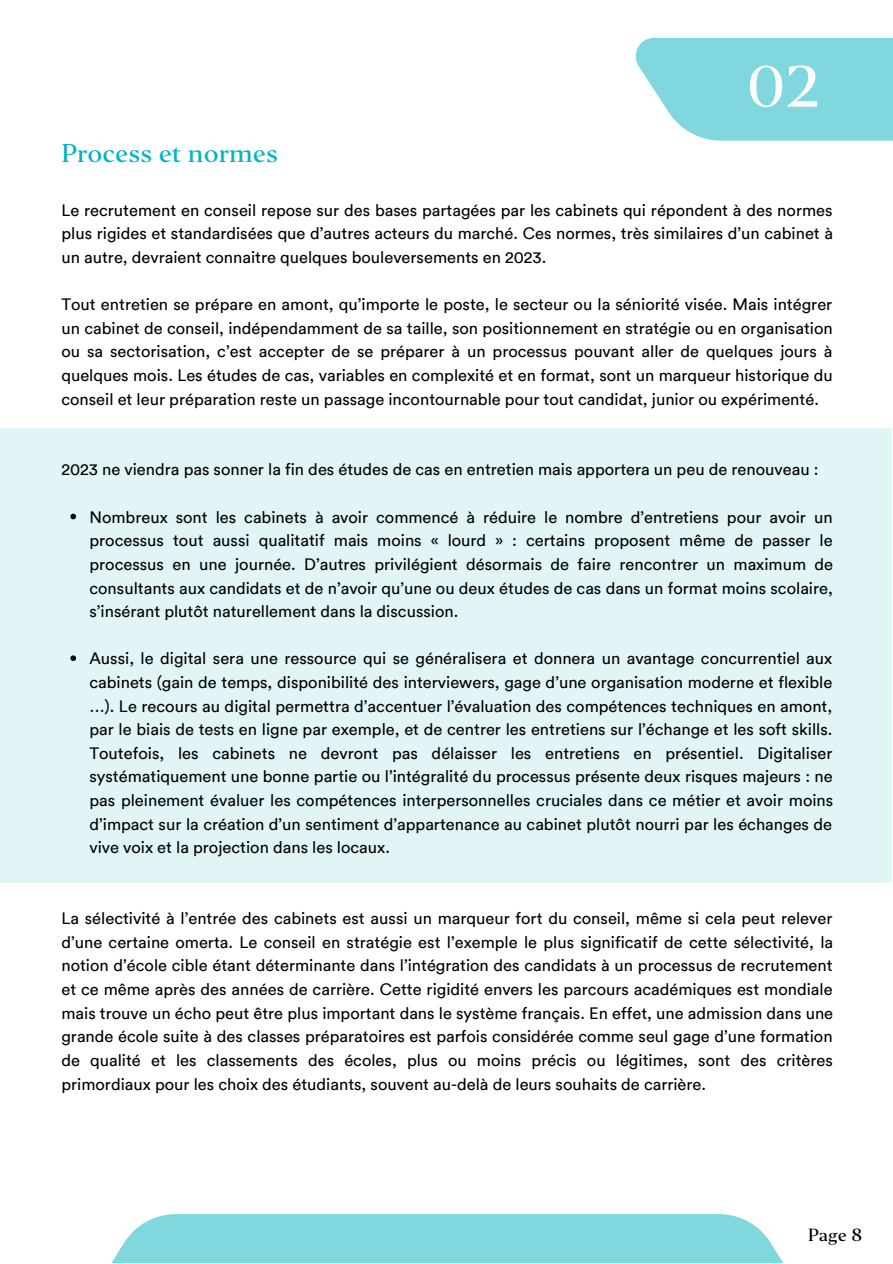
<style>
.page{position:relative;width:893px;height:1264px;background:#fff}
.page>*{position:absolute;margin:0;border:0;box-sizing:border-box;transform-origin:0 0}
.t1{font:500 54.3px "Editor";color:#fbfdfd}
.t2{font:500 24px "Editor";color:#03b4c4}
.t3{font:16.5px/23.5px "Circular";color:#000;text-align:justify}
.t4{font:500 16.5px "Editor";color:#000}
</style>
<div class="page">
<div style="left:634px;top:38px;width:258px;height:103px;background:#80d7de"></div>
<div style="left:0;top:428px;width:891px;height:454px;background:#e1f5f7"></div>
<svg style="left:70px;top:513px;width:6px;height:6px"></svg>
<svg style="left:70px;top:655px;width:6px;height:6px"></svg>
<div style="left:89px;top:1213px;width:716px;height:49px;background:#80d7de"></div>
<h2 class="t2" style="left:61px;top:138px;width:218px">Process et normes</h2>
<h1 class="t1" style="left:746px;top:52px;width:75px">02</h1>
<p class="t3" style="left:61px;top:198px;width:773px">Le recrutement en conseil repose sur des bases partagées par les cabinets qui répondent à des normes plus rigides et standardisées que d’autres acteurs du marché. Ces normes, très similaires d’un cabinet à un autre, devraient connaitre quelques bouleversements en 2023.</p>
<p class="t3" style="left:61px;top:292px;width:772px">Tout entretien se prépare en amont, qu’importe le poste, le secteur ou la séniorité visée. Mais intégrer un cabinet de conseil, indépendamment de sa taille, son positionnement en stratégie ou en organisation ou sa sectorisation, c’est accepter de se préparer à un processus pouvant aller de quelques jours à quelques mois. Les études de cas, variables en complexité et en format, sont un marqueur historique du conseil et leur préparation reste un passage incontournable pour tout candidat, junior ou expérimenté.</p>
<p class="t3" style="left:61px;top:457px;width:758px">2023 ne viendra pas sonner la fin des études de cas en entretien mais apportera un peu de renouveau :</p>
<p class="t3" style="left:89px;top:505px;width:745px">Nombreux sont les cabinets à avoir commencé à réduire le nombre d’entretiens pour avoir un processus tout aussi qualitatif mais moins « lourd » : certains proposent même de passer le processus en une journée. D’autres privilégient désormais de faire rencontrer un maximum de consultants aux candidats et de n’avoir qu’une ou deux études de cas dans un format moins scolaire, s’insérant plutôt naturellement dans la discussion.</p>
<p class="t3" style="left:89px;top:646px;width:745px">Aussi, le digital sera une ressource qui se généralisera et donnera un avantage concurrentiel aux cabinets (gain de temps, disponibilité des interviewers, gage d’une organisation moderne et flexible …). Le recours au digital permettra d’accentuer l’évaluation des compétences techniques en amont, par le biais de tests en ligne par exemple, et de centrer les entretiens sur l’échange et les soft skills.<br>Toutefois, les cabinets ne devront pas délaisser les entretiens en présentiel. Digitaliser systématiquement une bonne partie ou l’intégralité du processus présente deux risques majeurs : ne pas pleinement évaluer les compétences interpersonnelles cruciales dans ce métier et avoir moins d’impact sur la création d’un sentiment d’appartenance au cabinet plutôt nourri par les échanges de vive voix et la projection dans les locaux.</p>
<p class="t3" style="left:61px;top:906px;width:773px">La sélectivité à l’entrée des cabinets est aussi un marqueur fort du conseil, même si cela peut relever d’une certaine omerta. Le conseil en stratégie est l’exemple le plus significatif de cette sélectivité, la notion d’école cible étant déterminante dans l’intégration des candidats à un processus de recrutement et ce même après des années de carrière. Cette rigidité envers les parcours académiques est mondiale mais trouve un écho peut être plus important dans le système français. En effet, une admission dans une grande école suite à des classes préparatoires est parfois considérée comme seul gage d’une formation de qualité et les classements des écoles, plus ou moins précis ou légitimes, sont des critères primordiaux pour les choix des étudiants, souvent au-delà de leurs souhaits de carrière.</p>
<p class="t4" style="left:808px;top:1224px;width:56px">Page 8</p>
</div>
